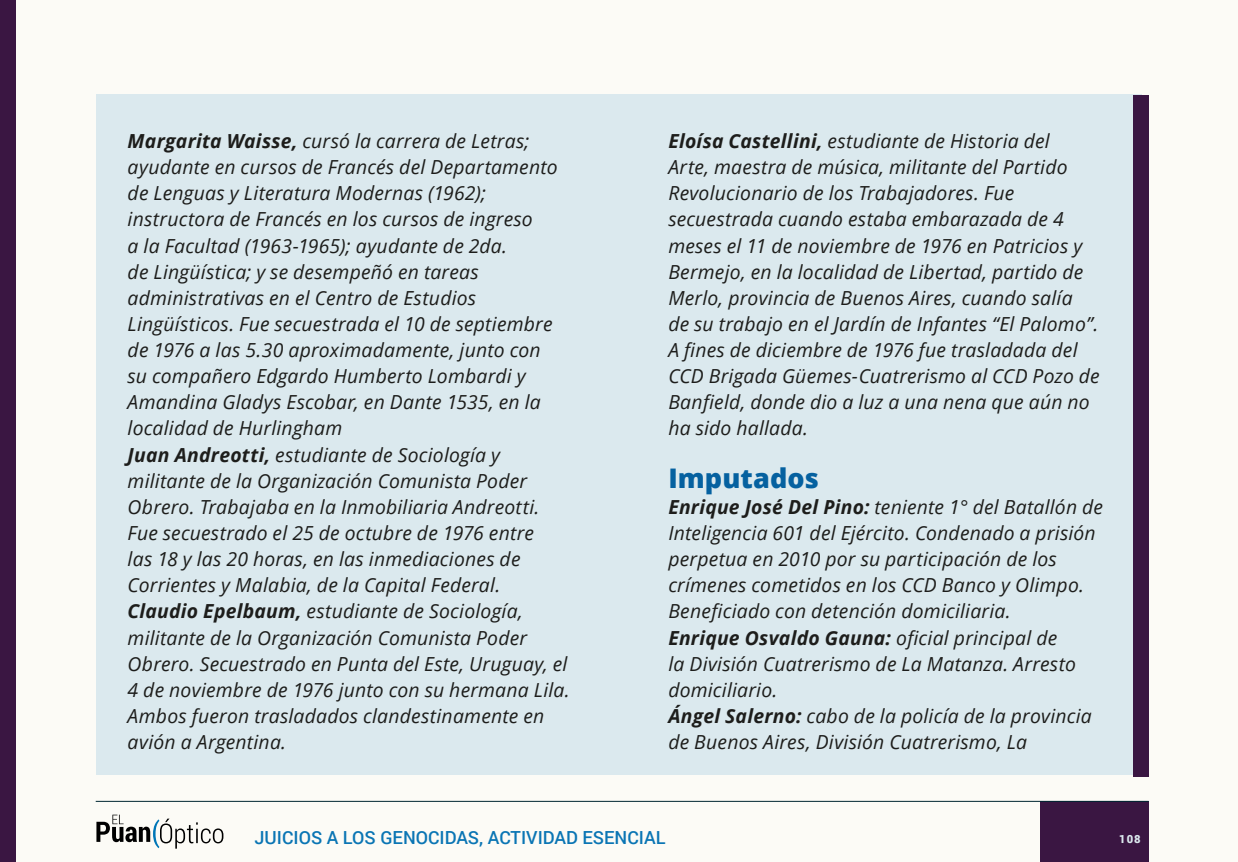
<style>
.page{position:relative;width:1238px;height:862px;background:#fff}
.page>*{position:absolute;margin:0;border:0;box-sizing:border-box;transform-origin:0 0}
.t1{font:800 27px "Open Sans";letter-spacing:.005em;color:#0561a0}
.t2{font:italic 19.35px/26.1px "Open Sans";letter-spacing:.01em;color:#1d1d1b}
.t3{font:500 18px "Roboto";color:#0a75b4}
.t4{font:900 11.25px "Roboto";color:#dbe9ee}
.s1{font-weight:700}
</style>
<div class="page">
<div style="left:0;top:0;width:1237px;height:861px;background:#fcfbf6"></div>
<div style="left:0;top:0;width:16px;height:861px;background:#3a1642"></div>
<div style="left:1039px;top:800px;width:109px;height:61px;background:#3a1642"></div>
<hr style="left:96px;top:800px;width:1052px;height:1px;background:#002732">
<svg style="left:96px;top:814px;width:127px;height:34px"></svg>
<div style="left:96px;top:94px;width:1045px;height:681px;background:#dbe9ee"></div>
<div style="left:1133px;top:95px;width:16px;height:681px;background:#3a1642"></div>
<p class="t2" style="left:128px;top:127px;width:443px"><span class="s1">Margarita Waisse,</span> cursó la carrera de Letras; ayudante en cursos de Francés del Departamento de Lenguas y Literatura Modernas (1962); instructora de Francés en los cursos de ingreso<br>a la Facultad (1963-1965); ayudante de 2da.<br>de Lingüística; y se desempeñó en tareas administrativas en el Centro de Estudios Lingüísticos. Fue secuestrada el 10 de septiembre de 1976 a las 5.30 aproximadamente, junto con<br>su compañero Edgardo Humberto Lombardi y Amandina Gladys Escobar, en Dante 1535, en la localidad de Hurlingham<br><span class="s1">Juan Andreotti,</span> estudiante de Sociología y militante de la Organización Comunista Poder Obrero. Trabajaba en la Inmobiliaria Andreotti.<br>Fue secuestrado el 25 de octubre de 1976 entre<br>las 18 y las 20 horas, en las inmediaciones de Corrientes y Malabia, de la Capital Federal.<br><span class="s1">Claudio Epelbaum,</span> estudiante de Sociología, militante de la Organización Comunista Poder Obrero. Secuestrado en Punta del Este, Uruguay, el 4 de noviembre de 1976 junto con su hermana Lila.<br>Ambos fueron trasladados clandestinamente en avión a Argentina.</p>
<p class="t2" style="left:668px;top:127px;width:433px"><span class="s1">Eloísa Castellini,</span> estudiante de Historia del<br>Arte, maestra de música, militante del Partido Revolucionario de los Trabajadores. Fue secuestrada cuando estaba embarazada de 4 meses el 11 de noviembre de 1976 en Patricios y Bermejo, en la localidad de Libertad, partido de Merlo, provincia de Buenos Aires, cuando salía<br>de su trabajo en el Jardín de Infantes “El Palomo”.<br>A fines de diciembre de 1976 fue trasladada del CCD Brigada Güemes-Cuatrerismo al CCD Pozo de Banfield, donde dio a luz a una nena que aún no ha sido hallada.</p>
<h1 class="t1" style="left:668px;top:457px;width:152px">Imputados</h1>
<p class="t2" style="left:668px;top:493px;width:436px"><span class="s1">Enrique José Del Pino:</span> teniente 1° del Batallón de Inteligencia 601 del Ejército. Condenado a prisión perpetua en 2010 por su participación de los crímenes cometidos en los CCD Banco y Olimpo.<br>Beneficiado con detención domiciliaria.<br><span class="s1">Enrique Osvaldo Gauna:</span> oficial principal de<br>la División Cuatrerismo de La Matanza. Arresto domiciliario.<br><span class="s1">Ángel Salerno:</span> cabo de la policía de la provincia de Buenos Aires, División Cuatrerismo, La</p>
<p class="t3" style="left:254px;top:824px;width:412px">JUICIOS A LOS GENOCIDAS, ACTIVIDAD ESENCIAL</p>
<p class="t4" style="left:1118px;top:830px;width:23px">108</p>
</div>
